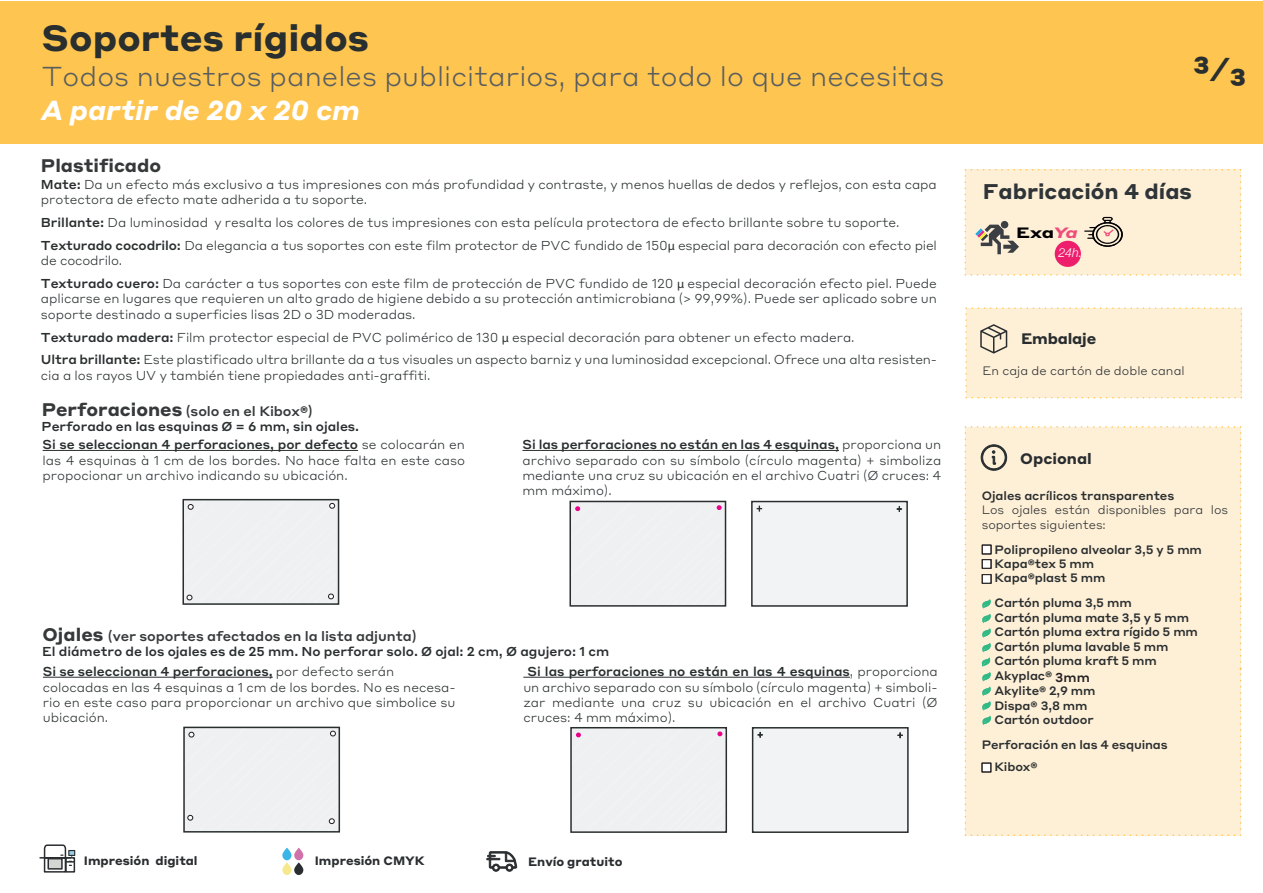
<style>
.page{position:relative;width:1263px;height:893px;background:#fff}
.page>*{position:absolute;margin:0;border:0;box-sizing:border-box;transform-origin:0 0}
.t1{font:700 36px "Styrene A";letter-spacing:.005em;color:#292e2f}
.t2{font:300 27px "Styrene A";letter-spacing:.005em;color:#5a5e5f}
.t3{font:italic 700 27px "Styrene A";color:#fff}
.t4{font:700 21px "Styrene A";color:#2e3437}
.t5{font:700 18px "Styrene A";color:#36393a}
.t6{font:700 15px "Styrene A";letter-spacing:-.005em;color:#292d2f}
.t7{font:700 14.85px "Styrene A";color:#000001;scale:1.24 1}
.t8{font:500 13.5px "Styrene A";letter-spacing:-.005em;color:#36393a}
.t9{font:300 12.75px/15.3px "Styrene A";letter-spacing:-.005em;color:#292e2f}
.t10{font:500 12.75px "Styrene A";letter-spacing:-.005em;color:#292e2f}
.t11{font:italic 300 12.45px "Helvetica Neue";color:#fff}
.t12{font:500 12px/14.5px "Styrene A";letter-spacing:-.01em;color:#292e2f}
.t13{font:300 12px/14.4px "Styrene A";letter-spacing:-.005em;color:#292e2f}
.t14{font:700 12px "Styrene A";color:#292d2f}
.s1{font-weight:500}
.s2{font-family:"Myriad Pro";font-weight:400}
.s3{font-weight:700;font-size:18px}
.s4{color:#292e2f}
.s5{font-style:italic;color:#ef4d7a}
.s6{font-size:12.75px;color:#231f20}
</style>
<div class="page">
<div style="left:0;top:1px;width:1263px;height:142px;background:#fec550"></div>
<svg style="left:182px;top:499px;width:157px;height:106px"></svg>
<hr style="left:43px;top:450px;width:315px;height:1px;background:#292e2f">
<hr style="left:522px;top:450px;width:317px;height:1px;background:#292e2f">
<svg style="left:569px;top:501px;width:157px;height:106px"></svg>
<div style="left:182px;top:500px;width:155px;height:104px;background:#eff0f1"></div>
<div style="left:570px;top:501px;width:155px;height:103px;background:#eff0f1"></div>
<hr style="left:43px;top:677px;width:230px;height:1px;background:#292e2f">
<hr style="left:523px;top:677px;width:327px;height:1px;background:#292e2f">
<div style="left:751px;top:501px;width:157px;height:106px;background:#f2f3f4;border:2px solid #292e2f"></div>
<svg style="left:757px;top:506px;width:5px;height:5px"></svg>
<svg style="left:897px;top:506px;width:5px;height:6px"></svg>
<svg style="left:183px;top:727px;width:157px;height:105px"></svg>
<svg style="left:570px;top:727px;width:157px;height:106px"></svg>
<div style="left:183px;top:728px;width:155px;height:103px;background:#eff0f1"></div>
<div style="left:571px;top:727px;width:155px;height:104px;background:#eff0f1"></div>
<div style="left:752px;top:727px;width:157px;height:106px;background:#f2f3f4;border:2px solid #292e2f"></div>
<svg style="left:757px;top:732px;width:6px;height:6px"></svg>
<svg style="left:897px;top:732px;width:6px;height:6px"></svg>
<div style="left:964px;top:426px;width:278px;height:410px;background:#feefd7"></div>
<div style="left:965px;top:307px;width:277px;height:92px;background:#feefd7"></div>
<svg style="left:964px;top:169px;width:278px;height:107px;background:#f7e5cf"></svg>
<svg style="left:486px;top:851px;width:31px;height:21px"></svg>
<svg style="left:282px;top:848px;width:21px;height:27px"></svg>
<div style="left:44px;top:857px;width:22px;height:16px;border:2px solid #292d2f"></div>
<div style="left:47px;top:858px;width:16px;height:12px;background:#d4d6d4;border:2px solid #292d2f"></div>
<div style="left:65px;top:857px;width:10px;height:16px;border:2px solid #292d2f"></div>
<hr style="left:40px;top:857px;width:30px;height:2px;background:#292d2f">
<svg style="left:43px;top:844px;width:31px;height:22px"></svg>
<h1 class="t1" style="left:42px;top:7px;width:329px">Soportes rígidos</h1>
<h2 class="t2" style="left:42px;top:54px;width:904px">Todos nuestros paneles publicitarios, para todo lo que necesitas</h2>
<h2 class="t3" style="left:41px;top:87px;width:320px">A partir de 20 x 20 cm</h2>
<h3 class="t5" style="left:41px;top:150px;width:122px">Plastificado</h3>
<p class="t9" style="left:41px;top:176px;width:897px"><span class="s1">Mate:</span> Da un efecto más exclusivo a tus impresiones con más profundidad y contraste, y menos huellas de dedos y reflejos, con esta capa protectora de efecto mate adherida a tu soporte.</p>
<p class="t9" style="left:41px;top:210px;width:897px;line-height:22.8px"><span class="s1">Brillante:</span> Da luminosidad y resalta los colores de tus impresiones con esta película protectora de efecto brillante sobre tu soporte.<br><span class="s1">Texturado cocodrilo:</span> Da elegancia a tus soportes con este film protector de PVC fundido de 150<span class="s2">μ</span> especial para decoración con efecto piel</p>
<p class="t9" style="left:41px;top:248px;width:897px;line-height:22.8px">de cocodrilo.<br><span class="s1">Texturado cuero:</span> Da carácter a tus soportes con este film de protección de PVC fundido de 120 <span class="s2">μ</span> especial decoración efecto piel. Puede</p>
<p class="t9" style="left:41px;top:290px;width:897px">aplicarse en lugares que requieren un alto grado de higiene debido a su protección antimicrobiana (&gt; 99,99%). Puede ser aplicado sobre un soporte destinado a superficies lisas 2D o 3D moderadas.</p>
<p class="t9" style="left:41px;top:325px;width:898px;line-height:22.8px"><span class="s1">Texturado madera:</span> Film protector especial de PVC polimérico de 130 <span class="s2">μ</span> especial decoración para obtener un efecto madera.<br><span class="s1">Ultra brillante:</span> Este plastificado ultra brillante da a tus visuales un aspecto barniz y una luminosidad excepcional. Ofrece una alta resisten-</p>
<p class="t9" style="left:41px;top:366px;width:391px">cia a los rayos UV y también tiene propiedades anti-graffiti.</p>
<p class="t8" style="left:42px;top:400px;width:273px"><span class="s3">Perforaciones</span> (solo en el Kibox<span class="s4">®</span>)</p>
<p class="t10" style="left:42px;top:416px;width:319px">Perforado en las esquinas Ø = 6 mm, sin ojales.</p>
<p class="t9" style="left:43px;top:436px;width:424px;text-align:justify"><span class="s1">Si se seleccionan 4 perforaciones, por defecto</span> se colocarán en las 4 esquinas à 1 cm de los bordes. No hace falta en este caso propocionar un archivo indicando su ubicación.</p>
<p class="t9" style="left:522px;top:436px;width:420px;text-align:justify"><span class="s1">Si las perforaciones no están en las 4 esquinas,</span> proporciona un archivo separado con su símbolo (círculo magenta) + simboliza mediante una cruz su ubicación en el archivo Cuatri (Ø cruces: 4 mm máximo).</p>
<p class="t8" style="left:43px;top:625px;width:376px"><span class="s3">Ojales</span> (ver soportes afectados en la lista adjunta)</p>
<p class="t10" style="left:42px;top:640px;width:568px">El diámetro de los ojales es de 25 mm. No perforar solo. Ø ojal: 2 cm, Ø agujero: 1 cm</p>
<p class="t9" style="left:43px;top:663px;width:414px"><span class="s1">Si se seleccionan 4 perforaciones,</span> por defecto serán colocadas en las 4 esquinas a 1 cm de los bordes. No es necesa&shy;rio en este caso para proporcionar un archivo que simbolice su ubicación.</p>
<p class="t9" style="left:523px;top:663px;width:416px;text-align:justify;text-indent:4px"><span class="s1">Si las perforaciones no están en las 4 esquinas</span>, proporciona un archivo separado con su símbolo (círculo magenta) + simboli&shy;zar mediante una cruz su ubicación en el archivo Cuatri (Ø cruces: 4 mm máximo).</p>
<p class="t14" style="left:84px;top:850px;width:115px">Impresión digital</p>
<p class="t14" style="left:315px;top:850px;width:111px">Impresión CMYK</p>
<p class="t14" style="left:528px;top:852px;width:96px">Envío gratuito</p>
<h3 class="t4" style="left:983px;top:173px;width:211px">Fabricación 4 días</h3>
<p class="t7" style="left:1016px;top:220px;width:51px">Exa<span class="s5">Ya</span></p>
<p class="t11" style="left:1058px;top:243px;width:26px">24h.</p>
<p class="t6" style="left:1021px;top:325px;width:77px">Embalaje</p>
<p class="t13" style="left:982px;top:362px;width:204px">En caja de cartón de doble canal</p>
<p class="t6" style="left:1020px;top:446px;width:73px">Opcional</p>
<p class="t12" style="left:982px;top:487px;width:194px">Ojales acrílicos transparentes</p>
<p class="t13" style="left:982px;top:502px;width:248px">Los ojales están disponibles para los soportes siguientes:</p>
<p class="t12" style="left:994px;top:541px;width:209px">Polipropileno alveolar 3,5 y 5 mm<br>Kapa®tex 5 mm<br>Kapa®plast 5 mm</p>
<p class="t12" style="left:994px;top:595px;width:205px">Cartón pluma 3,5 mm<br>Cartón pluma mate 3,5 y 5 mm<br>Cartón pluma extra rígido 5 mm<br>Cartón pluma lavable 5 mm<br>Cartón pluma kraft 5 mm<br>Akyplac® <span class="s6">3mm<br></span>Akylite® 2,9 mm<br>Dispa® 3,8 mm<br>Cartón outdoor</p>
<p class="t12" style="left:994px;top:733px;width:175px;line-height:21.9px;text-indent:-13px">Perforación en las 4 esquinas<br>Kibox®</p>
</div>
